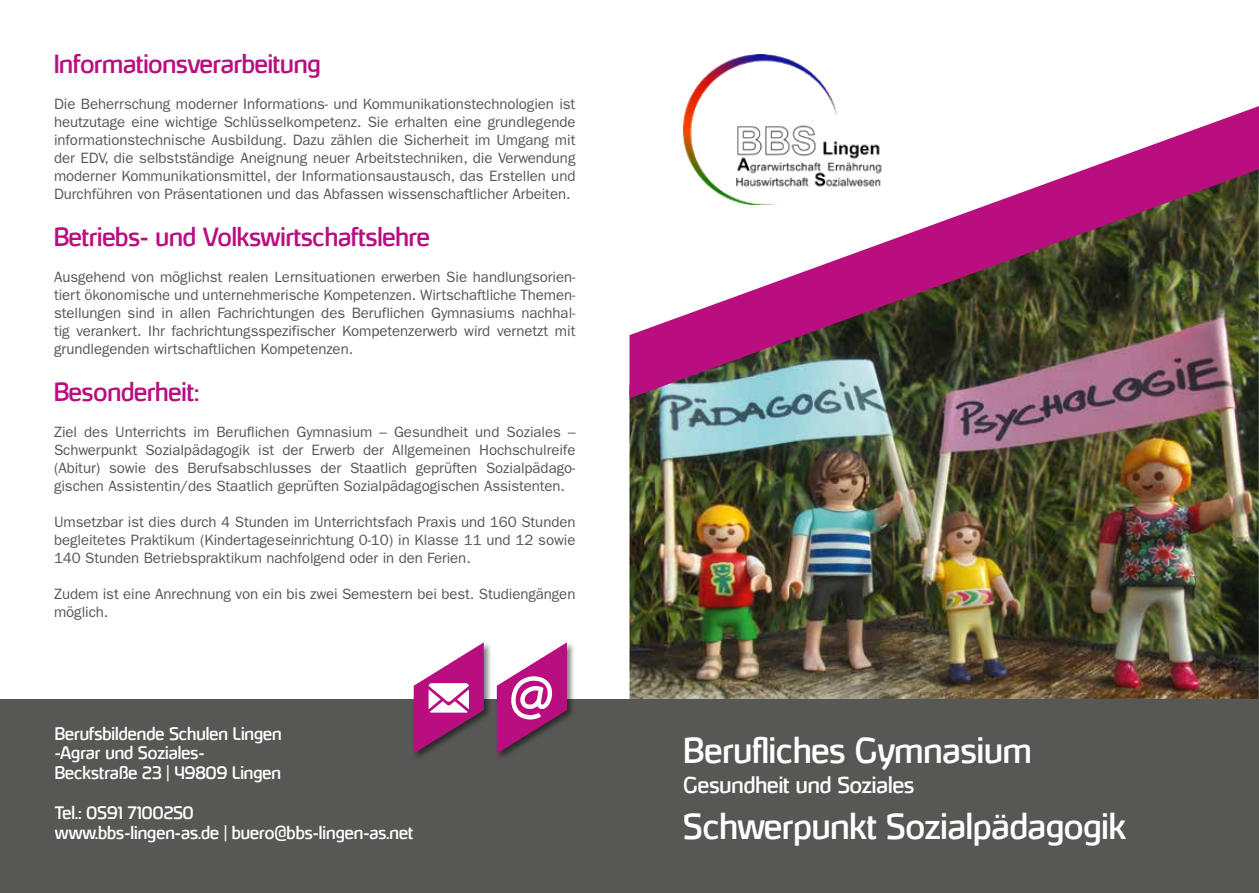
<style>
.page{position:relative;width:1259px;height:893px;background:#fff}
.page>*{position:absolute;margin:0;border:0;box-sizing:border-box;transform-origin:0 0}
.t1{font:33px "Hybrea";color:#fff}
.t2{font:24px "Hybrea";letter-spacing:-.005em;color:#b80e80}
.t3{font:21px "Hybrea";color:#fff}
.t4{font:16.5px/19.8px "Hybrea";color:#fff}
.t5{font:15px/18px "Franklin Gothic LT";letter-spacing:-.005em;color:#575756;text-align:justify}
</style>
<div class="page">
<img style="left:629px;top:398px;width:629px;height:301px">
<div style="left:627px;top:699px;width:632px;height:194px;background:#575756"></div>
<img style="left:686px;top:54px;width:149px;height:52px">
<svg style="left:629px;top:106px;width:630px;height:292px"></svg>
<div style="left:0;top:699px;width:627px;height:194px;background:#575756"></div>
<div style="left:412px;top:641px;width:80px;height:120px;background:#000;opacity:.5"></div>
<svg style="left:414px;top:642px;width:70px;height:111px"></svg>
<div style="left:495px;top:641px;width:80px;height:120px;background:#000;opacity:.5"></div>
<svg style="left:497px;top:642px;width:70px;height:111px"></svg>
<h2 class="t2" style="left:54px;top:50px;width:268px">Informationsverarbeitung</h2>
<p class="t5" style="left:54px;top:95px;width:523px">Die Beherrschung moderner Informations- und Kommunikationstechnologien ist heutzutage eine wichtige Schlüsselkompetenz. Sie erhalten eine grundlegende informationstechnische Ausbildung. Dazu zählen die Sicherheit im Umgang mit der EDV, die selbstständige Aneignung neuer Arbeitstechniken, die Verwendung moderner Kommunikationsmittel, der Informationsaustausch, das Erstellen und Durchführen von Präsentationen und das Abfassen wissenschaftlicher Arbeiten.</p>
<h2 class="t2" style="left:54px;top:223px;width:377px">Betriebs- und Volkswirtschaftslehre</h2>
<p class="t5" style="left:54px;top:268px;width:523px">Ausgehend von möglichst realen Lernsituationen erwerben Sie handlungsorien&shy;tiert ökonomische und unternehmerische Kompetenzen. Wirtschaftliche Themen&shy;stellungen sind in allen Fachrichtungen des Beruflichen Gymnasiums nachhal&shy;tig verankert. Ihr fachrichtungsspezifischer Kompetenzerwerb wird vernetzt mit grundlegenden wirtschaftlichen Kompetenzen.</p>
<h2 class="t2" style="left:54px;top:377px;width:147px">Besonderheit:</h2>
<p class="t5" style="left:54px;top:423px;width:523px">Ziel des Unterrichts im Beruflichen Gymnasium – Gesundheit und Soziales – Schwerpunkt Sozialpädagogik ist der Erwerb der Allgemeinen Hochschulreife (Abitur) sowie des Berufsabschlusses der Staatlich geprüften Sozialpädago&shy;gischen Assistentin/des Staatlich geprüften Sozialpädagogischen Assistenten.</p>
<p class="t5" style="left:54px;top:513px;width:523px">Umsetzbar ist dies durch 4 Stunden im Unterrichtsfach Praxis und 160 Stunden begleitetes Praktikum (Kindertageseinrichtung 0-10) in Klasse 11 und 12 sowie 140 Stunden Betriebspraktikum nachfolgend oder in den Ferien.</p>
<p class="t5" style="left:54px;top:585px;width:523px">Zudem ist eine Anrechnung von ein bis zwei Semestern bei best. Studiengängen möglich.</p>
<p class="t4" style="left:55px;top:723px;width:228px">Berufsbildende Schulen Lingen -Agrar und Soziales-<br>Beckstraße 23 | 49809 Lingen</p>
<p class="t4" style="left:55px;top:802px;width:360px">Tel.: 0591 7100250<br>www.bbs-lingen-as.de | buero@bbs-lingen-as.net</p>
<h1 class="t1" style="left:683px;top:731px;width:350px">Berufliches Gymnasium</h1>
<h3 class="t3" style="left:683px;top:772px;width:232px">Gesundheit und Soziales</h3>
<h1 class="t1" style="left:683px;top:806px;width:444px">Schwerpunkt Sozialpädagogik</h1>
</div>
